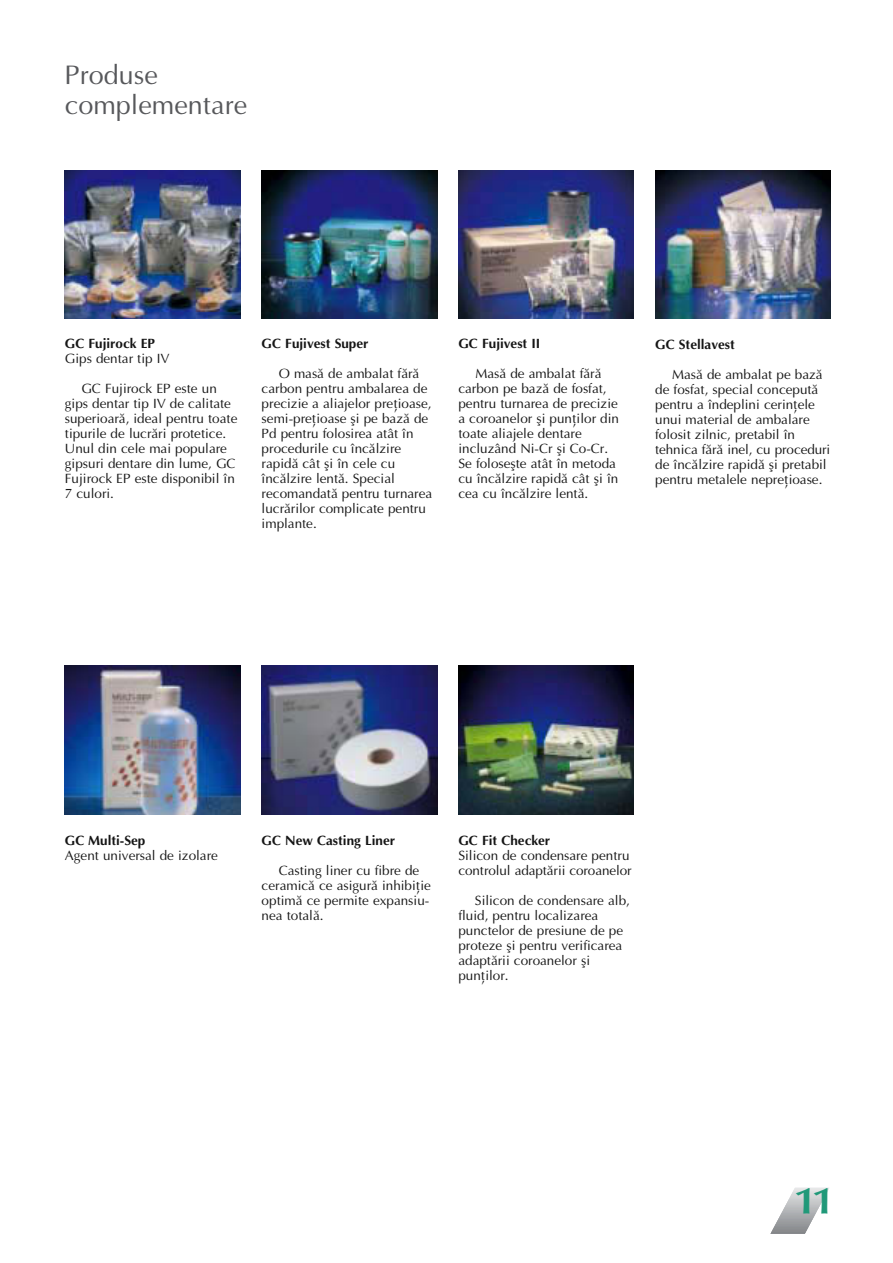
<style>
.page{position:relative;width:893px;height:1263px;background:#fff}
.page>*{position:absolute;margin:0;border:0;box-sizing:border-box;transform-origin:0 0}
.t1{font:700 36px "Optima BQ";color:#209979}
.t2{font:27px/30px "Optima L ROM";color:#57585b}
.t3{font:13.5px/15px "Optima L ROM";color:#151515}
.t4{font:13.5px "Optima Bold L ROM";color:#151515}
</style>
<div class="page">
<hr style="left:770px;top:1234px;width:36px;height:1px;background:#828487">
<hr style="left:770px;top:1233px;width:36px;height:1px;background:#838589">
<hr style="left:770px;top:1232px;width:37px;height:1px;background:#86878b">
<hr style="left:770px;top:1231px;width:37px;height:1px;background:#898a8d">
<hr style="left:770px;top:1230px;width:38px;height:1px;background:#8a8b8d">
<hr style="left:771px;top:1229px;width:37px;height:1px;background:#8b8d90">
<hr style="left:771px;top:1228px;width:38px;height:1px;background:#8d8e90">
<hr style="left:772px;top:1227px;width:37px;height:1px;background:#8f9093">
<hr style="left:772px;top:1226px;width:38px;height:1px;background:#8e9395">
<hr style="left:773px;top:1225px;width:38px;height:1px;background:#949698">
<hr style="left:774px;top:1224px;width:37px;height:1px;background:#95979b">
<hr style="left:774px;top:1223px;width:38px;height:1px;background:#9a9b9c">
<hr style="left:775px;top:1222px;width:37px;height:1px;background:#9a9b9e">
<hr style="left:775px;top:1221px;width:38px;height:1px;background:#9c9da0">
<hr style="left:776px;top:1220px;width:37px;height:1px;background:#9da0a4">
<hr style="left:776px;top:1219px;width:38px;height:1px;background:#9fa1a5">
<hr style="left:777px;top:1218px;width:37px;height:1px;background:#a2a4a9">
<hr style="left:777px;top:1217px;width:38px;height:1px;background:#a4a6a9">
<hr style="left:778px;top:1216px;width:37px;height:1px;background:#a8a9ab">
<hr style="left:778px;top:1215px;width:38px;height:1px;background:#a8aaad">
<hr style="left:779px;top:1214px;width:37px;height:1px;background:#abadaf">
<hr style="left:779px;top:1213px;width:38px;height:1px;background:#abafb1">
<hr style="left:780px;top:1212px;width:38px;height:1px;background:#b0b2b5">
<hr style="left:781px;top:1211px;width:37px;height:1px;background:#b4b5b7">
<hr style="left:781px;top:1210px;width:37px;height:1px;background:#b3b7b9">
<hr style="left:781px;top:1209px;width:38px;height:1px;background:#b6b7b9">
<hr style="left:782px;top:1208px;width:38px;height:1px;background:#b9babc">
<hr style="left:783px;top:1207px;width:37px;height:1px;background:#bbbdc1">
<hr style="left:783px;top:1206px;width:38px;height:1px;background:#bebec2">
<hr style="left:784px;top:1205px;width:37px;height:1px;background:#bfc2c4">
<hr style="left:784px;top:1204px;width:38px;height:1px;background:#c3c4c5">
<hr style="left:785px;top:1203px;width:37px;height:1px;background:#c6c6c8">
<hr style="left:785px;top:1202px;width:38px;height:1px;background:#c7c8c9">
<hr style="left:786px;top:1201px;width:37px;height:1px;background:#c9cbcd">
<hr style="left:786px;top:1200px;width:38px;height:1px;background:#cacbcd">
<hr style="left:787px;top:1199px;width:37px;height:1px;background:#ccced2">
<hr style="left:787px;top:1198px;width:38px;height:1px;background:#d0d1d3">
<hr style="left:788px;top:1197px;width:37px;height:1px;background:#d3d4d6">
<hr style="left:788px;top:1196px;width:38px;height:1px;background:#d4d5d7">
<hr style="left:789px;top:1195px;width:38px;height:1px;background:#d7d8da">
<hr style="left:789px;top:1194px;width:38px;height:1px;background:#d8d9db">
<hr style="left:790px;top:1193px;width:38px;height:1px;background:#dcdde0">
<hr style="left:791px;top:1192px;width:37px;height:1px;background:#dde0e1">
<hr style="left:791px;top:1191px;width:38px;height:1px;background:#e1e2e3">
<hr style="left:792px;top:1190px;width:37px;height:1px;background:#e4e6e6">
<hr style="left:792px;top:1189px;width:37px;height:1px;background:#e7e5e7">
<hr style="left:793px;top:1188px;width:36px;height:1px;background:#eae9eb">
<img style="left:65px;top:170px;width:175px;height:149px">
<img style="left:262px;top:170px;width:175px;height:149px">
<img style="left:458px;top:170px;width:176px;height:149px">
<img style="left:655px;top:170px;width:175px;height:149px">
<img style="left:262px;top:666px;width:175px;height:148px">
<img style="left:65px;top:666px;width:175px;height:148px">
<img style="left:458px;top:666px;width:176px;height:148px">
<h2 class="t2" style="left:65px;top:64px;width:184px">Produse complementare</h2>
<p class="t4" style="left:65px;top:339px;width:92px">GC Fujirock EP</p>
<p class="t3" style="left:65px;top:353px;width:106px">Gips dentar tip IV</p>
<p class="t3" style="left:65px;top:383px;width:174px;text-indent:17px">GC Fujirock EP este un gips dentar tip IV de calitate superioarã, ideal pentru toate tipurile de lucrãri protetice.<br>Unul din cele mai populare gipsuri dentare din lume, GC<br>Fujirock EP este disponibil în<br>7 culori.</p>
<p class="t4" style="left:262px;top:339px;width:108px">GC Fujivest Super</p>
<p class="t3" style="left:262px;top:368px;width:172px;text-indent:17px">O masã de ambalat fãrã carbon pentru ambalarea de precizie a aliajelor preñioase, semi-preñioase ºi pe bazã de<br>Pd pentru folosirea atât în procedurile cu încãlzire rapidã cât ºi în cele cu încãlzire lentã. Special recomandatã pentru turnarea lucrãrilor complicate pentru implante.</p>
<p class="t4" style="left:458px;top:339px;width:84px">GC Fujivest II</p>
<p class="t3" style="left:458px;top:368px;width:162px;text-indent:17px">Masã de ambalat fãrã carbon pe bazã de fosfat, pentru turnarea de precizie a coroanelor ºi punñilor din toate aliajele dentare incluzând Ni-Cr ºi Co-Cr.<br>Se foloseºte atât în metoda cu încãlzire rapidã cât ºi în cea cu încãlzire lentã.</p>
<p class="t4" style="left:655px;top:339px;width:81px">GC Stellavest</p>
<p class="t3" style="left:655px;top:369px;width:177px;text-indent:17px">Masã de ambalat pe bazã de fosfat, special conceputã pentru a îndeplini cerinñele unui material de ambalare folosit zilnic, pretabil în tehnica fãrã inel, cu proceduri de încãlzire rapidã ºi pretabil pentru metalele nepreñioase.</p>
<p class="t4" style="left:65px;top:835px;width:82px">GC Multi-Sep</p>
<p class="t3" style="left:65px;top:850px;width:154px">Agent universal de izolare</p>
<p class="t4" style="left:262px;top:835px;width:135px">GC New Casting Liner</p>
<p class="t3" style="left:262px;top:865px;width:171px;text-indent:17px">Casting liner cu fibre de ceramicã ce asigurã inhibiñie optimã ce permite expansiu&shy;nea totalã.</p>
<p class="t4" style="left:458px;top:835px;width:93px">GC Fit Checker</p>
<p class="t3" style="left:458px;top:850px;width:175px">Silicon de condensare pentru controlul adaptãrii coroanelor</p>
<p class="t3" style="left:458px;top:895px;width:173px;text-indent:17px">Silicon de condensare alb, fluid, pentru localizarea punctelor de presiune de pe proteze ºi pentru verificarea adaptãrii coroanelor ºi punñilor.</p>
<h1 class="t1" style="left:795px;top:1186px;width:39px">11</h1>
</div>
